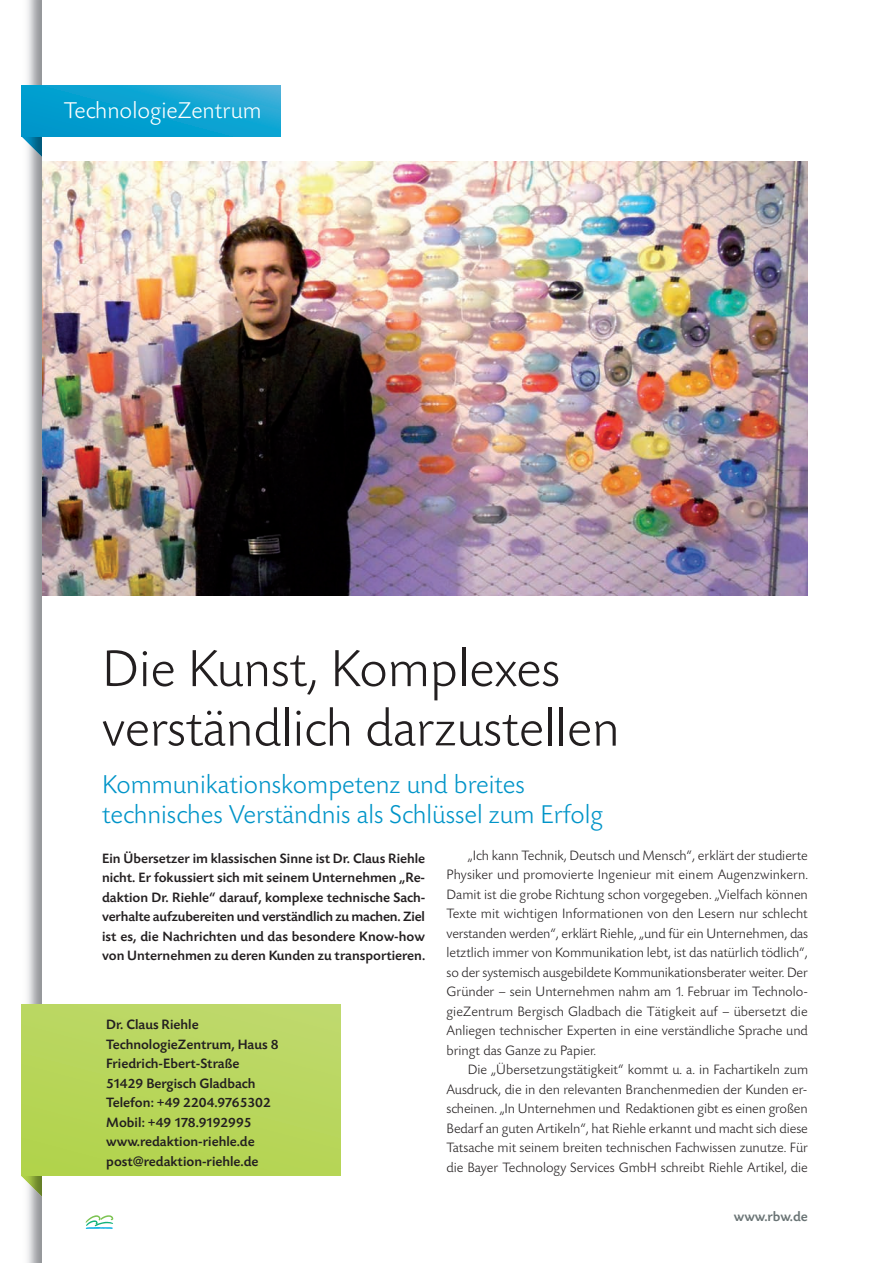
<style>
.page{position:relative;width:893px;height:1263px;background:#fff}
.page>*{position:absolute;margin:0;border:0;box-sizing:border-box;transform-origin:0 0}
.t1{font:300 54px/59.6px "Today SB";color:#231f20}
.t2{font:300 27px/30px "Today SB";color:#0094c8}
.t3{font:300 24px "Today SB";color:#fff}
.t4{font:300 14.25px/19.5px "Today SB";color:#231f20;text-align:justify}
.t5{font:500 14.25px/19.5px "Today SB";color:#231f20;text-align:justify}
.t6{font:500 14.25px "Today SB";color:#697374}
</style>
<div class="page">
<img style="left:22px;top:1176px;width:20px;height:51px">
<svg style="left:21px;top:136px;width:260px;height:51px"></svg>
<svg style="left:21px;top:85px;width:260px;height:51px"></svg>
<svg style="left:86px;top:1215px;width:27px;height:14px"></svg>
<div style="left:21px;top:1005px;width:319px;height:171px;background:linear-gradient(to right,#b5d556,#bbd762)"></div>
<img style="left:43px;top:162px;width:765px;height:433px">
<h3 class="t3" style="left:64px;top:95px;width:199px">TechnologieZentrum</h3>
<h1 class="t1" style="left:102px;top:637px;width:519px">Die Kunst, Komplexes verständlich darzustellen</h1>
<h2 class="t2" style="left:102px;top:768px;width:503px">Kommunikationskompetenz und breites technisches Verständnis als Schlüssel zum Erfolg</h2>
<p class="t5" style="left:102px;top:848px;width:325px">Ein Übersetzer im klassischen Sinne ist Dr. Claus Riehle nicht. Er fokussiert sich mit seinem Unternehmen „Re&shy;daktion Dr. Riehle“ darauf, komplexe technische Sach&shy;verhalte aufzubereiten und verständlich zu machen. Ziel ist es, die Nachrichten und das besondere Know-how von Unternehmen zu deren Kunden zu transportieren.</p>
<p class="t4" style="left:446px;top:845px;width:363px;text-indent:21px">„Ich kann Technik, Deutsch und Mensch“, erklärt der studierte Physiker und promovierte Ingenieur mit einem Augenzwinkern.<br>Damit ist die grobe Richtung schon vorgegeben. „Vielfach können Texte mit wichtigen Informationen von den Lesern nur schlecht verstanden werden“, erklärt Riehle, „und für ein Unternehmen, das letztlich immer von Kommunikation lebt, ist das natürlich tödlich“, so der systemisch ausgebildete Kommunikationsberater weiter. Der Gründer – sein Unternehmen nahm am 1. Februar im Technolo&shy;gieZentrum Bergisch Gladbach die Tätigkeit auf – übersetzt die Anliegen technischer Experten in eine verständliche Sprache und bringt das Ganze zu Papier.</p>
<p class="t4" style="left:446px;top:1059px;width:363px;text-indent:21px">Die „Übersetzungstätigkeit“ kommt u. a. in Fachartikeln zum Ausdruck, die in den relevanten Branchenmedien der Kunden er&shy;scheinen. „In Unternehmen und Redaktionen gibt es einen großen Bedarf an guten Artikeln“, hat Riehle erkannt und macht sich diese Tatsache mit seinem breiten technischen Fachwissen zunutze. Für die Bayer Technology Services GmbH schreibt Riehle Artikel, die</p>
<p class="t5" style="left:106px;top:1014px;width:174px;text-align:left">Dr. Claus Riehle<br>TechnologieZentrum, Haus 8<br>Friedrich-Ebert-Straße<br>51429 Bergisch Gladbach<br>Telefon: +49 2204.9765302<br>Mobil: +49 178.9192995 www.redaktion-riehle.de post@redaktion-riehle.de</p>
<p class="t6" style="left:734px;top:1208px;width:76px">www.rbw.de</p>
</div>
